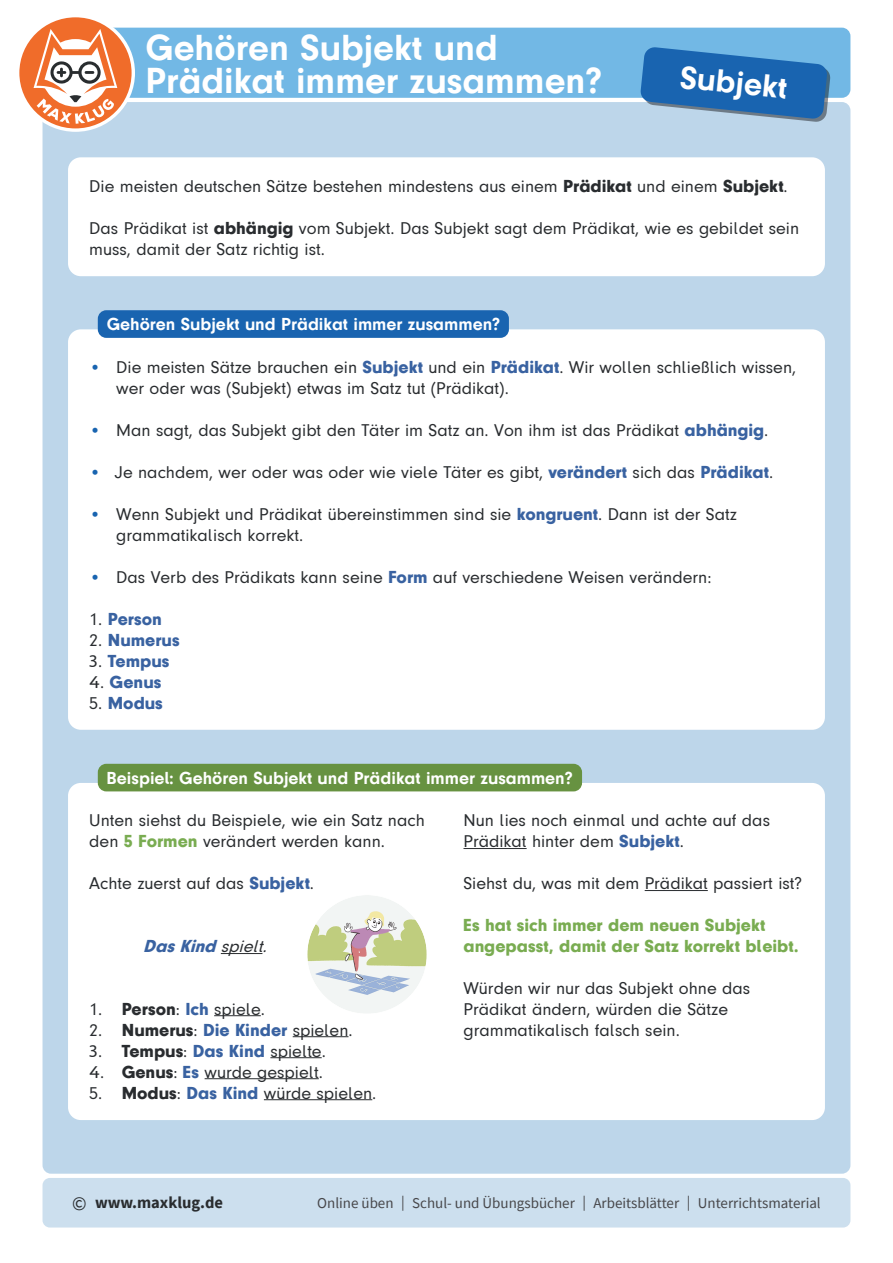
<style>
.page{position:relative;width:893px;height:1263px;background:#fff}
.page>*{position:absolute;margin:0;border:0;box-sizing:border-box;transform-origin:0 0}
.t1{font:700 37.5px/33px "Mk Druckschrift N";color:#fff}
.t2{font:700 33px "Mk Druckschrift N";color:#fff}
.t3{font:18px/21px "Mk Druckschrift N";color:#292c2f}
.t4{font:700 18px "Mk Druckschrift N";color:#fff}
.t5{font:18px/21px "Mk Druckschrift N bl";color:#79ac51}
.t6{font:18px "Mk Druckschrift N bl";color:#3962a1}
.t7{font:italic 18px "Mk Druckschrift N bl";color:#3962a1}
.t8{font:700 16.5px "Source Sans Pro";color:#292c2f}
.t9{font:15px "Source Sans Pro";color:#47474a}
.s1{font-family:"Mk Druckschrift N bl"}
.s2{color:#1964b0}
.s3{font-family:"Mk Druckschrift N bl";color:#3962a1}
.s4{font-family:"Mk Druckschrift N";color:#292c2f}
.s5{font-family:"Mk Druckschrift N bl";color:#79ac51}
.s6{font-weight:400;font-size:19.5px}
</style>
<div class="page">
<div style="left:75px;top:28px;width:775px;height:70px;background:#72b8e5;border-radius:9px"></div>
<div style="left:43px;top:1178px;width:807px;height:49px;background:#ccdfee;border-radius:7px"></div>
<div style="left:43px;top:102px;width:807px;height:1072px;background:#bdd6ea;border-radius:9px"></div>
<svg style="left:640px;top:47px;width:191px;height:75px"></svg>
<svg style="left:19px;top:17px;width:116px;height:115px"></svg>
<div style="left:68px;top:783px;width:757px;height:337px;background:#fff;border-radius:13px"></div>
<div style="left:98px;top:764px;width:484px;height:27px;background:#679241;border-radius:9px"></div>
<hr style="left:221px;top:953px;width:41px;height:1px;background:#292c2f">
<hr style="left:214px;top:1015px;width:47px;height:1px;background:#292c2f">
<hr style="left:293px;top:1036px;width:55px;height:1px;background:#292c2f">
<hr style="left:270px;top:1057px;width:52px;height:1px;background:#292c2f">
<hr style="left:205px;top:1078px;width:114px;height:1px;background:#292c2f">
<hr style="left:264px;top:1099px;width:108px;height:1px;background:#292c2f">
<hr style="left:463px;top:848px;width:64px;height:1px;background:#292c2f">
<hr style="left:645px;top:890px;width:63px;height:1px;background:#292c2f">
<img style="left:307px;top:895px;width:120px;height:118px">
<div style="left:68px;top:157px;width:757px;height:119px;background:#fff;border-radius:13px"></div>
<div style="left:68px;top:329px;width:757px;height:401px;background:#fff;border-radius:13px"></div>
<div style="left:98px;top:310px;width:411px;height:28px;background:#1964b0;border-radius:9px"></div>
<h1 class="t1" style="left:146px;top:32px;width:458px">Gehören Subjekt und<br>Prädikat immer zusammen?</h1>
<h2 class="t2" style="left:682px;top:58px;width:109px;rotate:6deg">Subjekt</h2>
<p class="t3" style="left:89px;top:176px;width:700px">Die meisten deutschen Sätze bestehen mindestens aus einem <span class="s1">Prädikat</span> und einem <span class="s1">Subjekt</span>.</p>
<p class="t3" style="left:89px;top:218px;width:711px">Das Prädikat ist <span class="s1">abhängig</span> vom Subjekt. Das Subjekt sagt dem Prädikat, wie es gebildet sein muss, damit der Satz richtig ist.</p>
<p class="t4" style="left:107px;top:314px;width:395px">Gehören Subjekt und Prädikat immer zusammen?</p>
<p class="t3" style="left:116px;top:357px;width:681px;text-indent:-27px"><span class="s2">•</span> Die meisten Sätze brauchen ein <span class="s3">Subjekt</span> und ein <span class="s3">Prädikat</span>. Wir wollen schließlich wissen, wer oder was (Subjekt) etwas im Satz tut (Prädikat).</p>
<p class="t3" style="left:89px;top:420px;width:681px"><span class="s2">•</span> Man sagt, das Subjekt gibt den Täter im Satz an. Von ihm ist das Prädikat <span class="s3">abhängig</span>.</p>
<p class="t3" style="left:89px;top:462px;width:685px"><span class="s2">•</span> Je nachdem, wer oder was oder wie viele Täter es gibt, <span class="s3">verändert</span> sich das <span class="s3">Prädikat</span>.</p>
<p class="t3" style="left:116px;top:504px;width:622px;text-indent:-27px"><span class="s2">•</span> Wenn Subjekt und Prädikat übereinstimmen sind sie <span class="s3">kongruent</span>. Dann ist der Satz grammatikalisch korrekt.</p>
<p class="t3" style="left:89px;top:567px;width:624px"><span class="s2">•</span> Das Verb des Prädikats kann seine <span class="s3">Form</span> auf verschiedene Weisen verändern:</p>
<p class="t6" style="left:89px;top:608px;width:74px"><span class="s4">1.</span> Person</p>
<p class="t6" style="left:89px;top:629px;width:92px"><span class="s4">2.</span> Numerus</p>
<p class="t6" style="left:89px;top:650px;width:82px"><span class="s4">3.</span> Tempus</p>
<p class="t6" style="left:89px;top:671px;width:74px"><span class="s4">4.</span> Genus</p>
<p class="t6" style="left:89px;top:692px;width:75px"><span class="s4">5.</span> Modus</p>
<p class="t4" style="left:107px;top:768px;width:468px">Beispiel: Gehören Subjekt und Prädikat immer zusammen?</p>
<p class="t3" style="left:463px;top:810px;width:308px">Nun lies noch einmal und achte auf das<br>Prädikat hinter dem <span class="s3">Subjekt</span>.</p>
<p class="t3" style="left:463px;top:873px;width:340px">Siehst du, was mit dem Prädikat passiert ist?</p>
<p class="t5" style="left:463px;top:915px;width:337px">Es hat sich immer dem neuen Subjekt angepasst, damit der Satz korrekt bleibt.</p>
<p class="t3" style="left:463px;top:978px;width:288px">Würden wir nur das Subjekt ohne das<br>Prädikat ändern, würden die Sätze grammatikalisch falsch sein.</p>
<p class="t3" style="left:89px;top:810px;width:337px">Unten siehst du Beispiele, wie ein Satz nach den <span class="s5">5 Formen</span> verändert werden kann.</p>
<p class="t3" style="left:89px;top:873px;width:226px">Achte zuerst auf das <span class="s3">Subjekt</span>.</p>
<p class="t7" style="left:143px;top:936px;width:130px">DasKind <span class="s4">spielt.</span></p>
<p class="t3" style="left:89px;top:999px;width:177px">1. <span class="s1">Person</span>: <span class="s3">Ich</span> spiele.</p>
<p class="t3" style="left:89px;top:1020px;width:265px">2. <span class="s1">Numerus</span>: <span class="s3">Die Kinder</span> spielen.</p>
<p class="t3" style="left:89px;top:1041px;width:238px">3. <span class="s1">Tempus</span>: <span class="s3">Das Kind</span> spielte.</p>
<p class="t3" style="left:89px;top:1062px;width:235px">4. <span class="s1">Genus</span>: <span class="s3">Es</span> wurde gespielt.</p>
<p class="t3" style="left:89px;top:1083px;width:289px">5. <span class="s1">Modus</span>: <span class="s3">Das Kind</span> würde spielen.</p>
<p class="t8" style="left:72px;top:1191px;width:152px"><span class="s6">©</span> www.maxklug.de</p>
<p class="t9" style="left:317px;top:1194px;width:505px">Online üben | Schul- und Übungsbücher | Arbeitsblätter | Unterrichtsmaterial</p>
</div>
